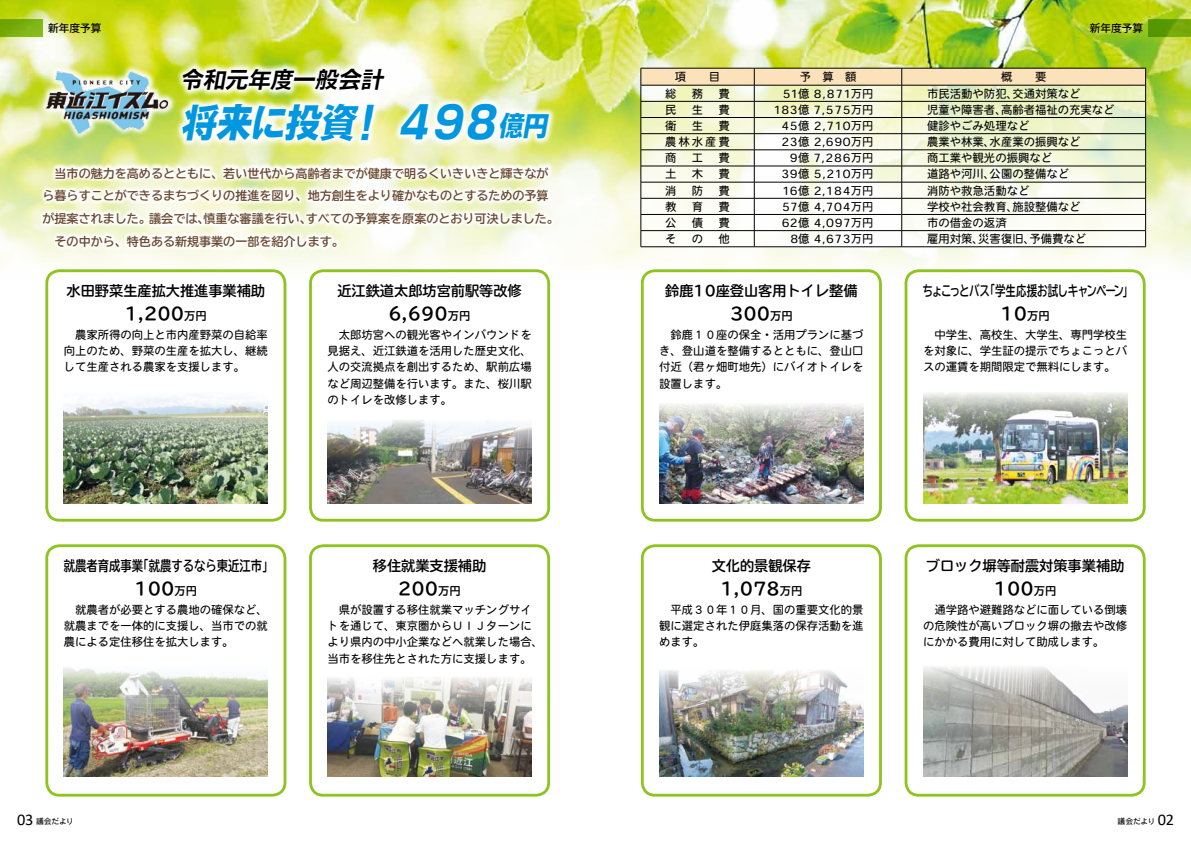
<style>
.page{position:relative;width:1191px;height:842px;background:#fff}
.page>*{position:absolute;margin:0;border:0;box-sizing:border-box;transform-origin:0 0}
.t1{font:italic 700 42.9px "VDL V7 Gothic Extra";color:#0097e0;scale:.91 1}
.t2{font:italic 700 39px "VDL V7 Gothic Extra";color:#0097e0;scale:.91 1}
.t3{font:italic 700 27.3px "VDL V7 Gothic Extra";color:#0097e0;scale:.91 1}
.t4{font:italic 22.7px "VDL V7 Gothic Bold";color:#000}
.t5{font:700 17px "TBUDR Go Std";color:#000}
.t6{font:16.3px "Calibri";color:#000}
.t7{font:700 14.2px "TBUDR Go Std";color:#000}
.t8{font:700 14.2px "TBUDR Go Std";color:#000;scale:.8 1}
.t9{font:700 14.2px "TBUDR Go Std";letter-spacing:-.05em;color:#000;scale:.74 1}
.t10{font:700 14.2px "TBUDR Go Std";letter-spacing:-.1em;color:#000;scale:.74 1}
.t11{font:700 12px/22.7px "TBUDR Go Std";color:#6a4a31}
.t12{font:11.3px/16.3px "Heisei Maru Go Std W4";color:#000;text-align:justify}
.t13{font:11.3px "Heisei Maru Go Std W4";letter-spacing:.05em;color:#000}
.t14{font:700 11.3px "TBUDR Go Std";color:#000}
.t15{font:11.3px "Heisei Maru Go Std W4";letter-spacing:.025em;color:#000}
.t16{font:500 10.6px "Koz Go Pro";color:#000}
.t17{font:7.8px "DF Gothic P Std W5";letter-spacing:-.025em;color:#000}
.s1{font-size:39px}
</style>
<div class="page">
<img style="left:0;top:0;width:1191px;height:281px">
<img style="left:327px;top:677px;width:204px;height:100px">
<img style="left:327px;top:420px;width:204px;height:83px">
<img style="left:64px;top:395px;width:204px;height:108px">
<img style="left:64px;top:667px;width:204px;height:110px">
<img style="left:659px;top:404px;width:204px;height:99px">
<img style="left:659px;top:670px;width:204px;height:107px">
<img style="left:923px;top:393px;width:204px;height:110px">
<img style="left:923px;top:667px;width:204px;height:110px">
<svg style="left:37px;top:161px;width:519px;height:90px"></svg>
<div style="left:309px;top:269px;width:241px;height:253px;border:3px solid #8fc31f;border-radius:13px"></div>
<div style="left:904px;top:269px;width:241px;height:253px;border:3px solid #8fc31f;border-radius:13px"></div>
<div style="left:309px;top:544px;width:241px;height:253px;border:3px solid #8fc31f;border-radius:13px"></div>
<div style="left:904px;top:544px;width:241px;height:253px;border:3px solid #8fc31f;border-radius:13px"></div>
<div style="left:45px;top:269px;width:241px;height:253px;border:3px solid #8fc31f;border-radius:13px"></div>
<div style="left:641px;top:269px;width:241px;height:253px;border:3px solid #8fc31f;border-radius:13px"></div>
<div style="left:45px;top:544px;width:241px;height:253px;border:3px solid #8fc31f;border-radius:13px"></div>
<div style="left:641px;top:544px;width:241px;height:253px;border:3px solid #8fc31f;border-radius:13px"></div>
<svg style="left:38px;top:63px;width:136px;height:77px"></svg>
<img style="left:40px;top:68px;width:134px;height:68px">
<svg style="left:174px;top:60px;width:217px;height:35px"></svg>
<svg style="left:174px;top:95px;width:382px;height:52px;fill:#fcfcf6"></svg>
<svg style="left:640px;top:68px;width:506px;height:179px"></svg>
<hr style="left:640px;top:247px;width:114px;height:1px;background:#000">
<hr style="left:754px;top:247px;width:147px;height:1px;background:#000">
<hr style="left:901px;top:247px;width:244px;height:1px;background:#000">
<div style="left:0;top:20px;width:43px;height:17px;background:linear-gradient(to right,#70a302,#86bc1e)"></div>
<svg style="left:1148px;top:20px;width:43px;height:17px"></svg>
<p class="t16" style="left:48px;top:22px;width:55px">新年度予算</p>
<p class="t16" style="left:1089px;top:22px;width:55px">新年度予算</p>
<h3 class="t4" style="left:180px;top:64px;width:210px">令和元年度一般会計</h3>
<p class="t12" style="left:675px;top:69px;width:47px">項　　目</p>
<p class="t12" style="left:799px;top:69px;width:58px">予　算　額</p>
<p class="t12" style="left:1001px;top:69px;width:47px">概　　要</p>
<p class="t12" style="left:665px;top:85px;width:13px">総</p>
<p class="t12" style="left:692px;top:85px;width:13px">務</p>
<p class="t12" style="left:718px;top:85px;width:13px">費</p>
<p class="t13" style="left:782px;top:86px;width:92px">51億 8,871万円</p>
<p class="t12" style="left:1012px;top:85px;width:70px">交通対策など</p>
<p class="t12" style="left:927px;top:85px;width:92px">市民活動や防犯、</p>
<h2 class="t2" style="left:180px;top:95px;width:203px">将来に投資</h2>
<h1 class="t1" style="left:347px;top:92px;width:179px"><span class="s1">！</span>４９８</h1>
<h3 class="t3" style="left:498px;top:107px;width:62px">億円</h3>
<p class="t12" style="left:665px;top:101px;width:13px">民</p>
<p class="t12" style="left:692px;top:101px;width:13px">生</p>
<p class="t12" style="left:718px;top:101px;width:13px">費</p>
<p class="t13" style="left:774px;top:102px;width:101px">183億 7,575万円</p>
<p class="t12" style="left:1001px;top:101px;width:115px">高齢者福祉の充実など</p>
<p class="t12" style="left:927px;top:101px;width:81px">児童や障害者、</p>
<p class="t12" style="left:665px;top:118px;width:13px">衛</p>
<p class="t12" style="left:692px;top:118px;width:13px">生</p>
<p class="t12" style="left:718px;top:118px;width:13px">費</p>
<p class="t13" style="left:781px;top:118px;width:93px">45億 2,710万円</p>
<p class="t12" style="left:927px;top:118px;width:104px">健診やごみ処理など</p>
<p class="t12" style="left:665px;top:134px;width:66px">農林水産費</p>
<p class="t13" style="left:781px;top:134px;width:93px">23億 2,690万円</p>
<p class="t12" style="left:927px;top:134px;width:70px">農業や林業、</p>
<p class="t12" style="left:989px;top:134px;width:92px">水産業の振興など</p>
<p class="t12" style="left:665px;top:150px;width:13px">商</p>
<p class="t12" style="left:692px;top:150px;width:13px">工</p>
<p class="t12" style="left:718px;top:150px;width:13px">費</p>
<p class="t12" style="left:789px;top:150px;width:85px">9億 7,286万円</p>
<p class="t12" style="left:927px;top:150px;width:126px">商工業や観光の振興など</p>
<p class="t11" style="left:43px;top:162px;width:507px">　当市の魅⼒を⾼めるとともに、若い世代から⾼齢者までが健康で明るくいきいきと輝きなが</p>
<p class="t11" style="left:43px;top:185px;width:507px">ら暮らすことができるまちづくりの推進を図り、地⽅創⽣をより確かなものとするための予算</p>
<p class="t11" style="left:306px;top:207px;width:254px">すべての予算案を原案のとおり可決しました。</p>
<p class="t11" style="left:43px;top:207px;width:303px">が提案されました。議会では、<br>　その中から、特⾊ある新規事業の⼀部を紹介します。</p>
<p class="t11" style="left:203px;top:207px;width:110px">慎重な審議を行い、</p>
<p class="t12" style="left:665px;top:166px;width:13px">土</p>
<p class="t12" style="left:692px;top:166px;width:13px">木</p>
<p class="t12" style="left:718px;top:166px;width:13px">費</p>
<p class="t13" style="left:781px;top:166px;width:93px">39億 5,210万円</p>
<p class="t12" style="left:989px;top:166px;width:81px">公園の整備など</p>
<p class="t12" style="left:927px;top:166px;width:70px">道路や河川、</p>
<p class="t12" style="left:665px;top:182px;width:13px">消</p>
<p class="t12" style="left:692px;top:182px;width:13px">防</p>
<p class="t12" style="left:718px;top:182px;width:13px">費</p>
<p class="t13" style="left:782px;top:183px;width:92px">16億 2,184万円</p>
<p class="t12" style="left:927px;top:182px;width:104px">消防や救急活動など</p>
<p class="t12" style="left:665px;top:198px;width:13px">教</p>
<p class="t12" style="left:692px;top:198px;width:13px">育</p>
<p class="t12" style="left:718px;top:198px;width:13px">費</p>
<p class="t13" style="left:782px;top:199px;width:93px">57億 4,704万円</p>
<p class="t12" style="left:1012px;top:198px;width:70px">施設整備など</p>
<p class="t12" style="left:927px;top:198px;width:92px">学校や社会教育、</p>
<p class="t12" style="left:665px;top:215px;width:13px">公</p>
<p class="t12" style="left:692px;top:215px;width:13px">債</p>
<p class="t12" style="left:718px;top:215px;width:13px">費</p>
<p class="t15" style="left:782px;top:215px;width:93px">62億 4,097万円</p>
<p class="t12" style="left:927px;top:215px;width:81px">市の借金の返済</p>
<p class="t12" style="left:665px;top:231px;width:13px">そ</p>
<p class="t12" style="left:692px;top:231px;width:13px">の</p>
<p class="t12" style="left:718px;top:231px;width:13px">他</p>
<p class="t12" style="left:790px;top:231px;width:84px">8億 4,673万円</p>
<p class="t12" style="left:1029px;top:231px;width:58px">予備費など</p>
<p class="t12" style="left:927px;top:231px;width:58px">雇用対策、</p>
<p class="t12" style="left:978px;top:231px;width:58px">災害復旧、</p>
<p class="t7" style="left:67px;top:279px;width:200px">水田野菜生産拡大推進事業補助</p>
<p class="t14" style="left:184px;top:307px;width:24px">万円</p>
<h3 class="t5" style="left:125px;top:299px;width:61px">1,200</h3>
<p class="t12" style="left:64px;top:326px;width:206px">　農家所得の向上と市内産野菜の自給率向上のため、野菜の生産を拡大し、継続して生産される農家を支援します。</p>
<p class="t7" style="left:337px;top:279px;width:186px">近江鉄道太郎坊宮前駅等改修</p>
<p class="t14" style="left:448px;top:307px;width:24px">万円</p>
<h3 class="t5" style="left:388px;top:299px;width:61px">6,690</h3>
<p class="t12" style="left:327px;top:326px;width:206px">　太郎坊宮への観光客やインバウンドを見据え、近江鉄道を活用した歴史文化、人の交流拠点を創出するため、駅前広場など周辺整備を行います。また、桜川駅のトイレを改修します。</p>
<p class="t7" style="left:665px;top:279px;width:194px">鈴鹿10座登山客用トイレ整備</p>
<p class="t14" style="left:770px;top:307px;width:24px">万円</p>
<h3 class="t5" style="left:730px;top:299px;width:42px">300</h3>
<p class="t12" style="left:659px;top:326px;width:206px">　鈴鹿１０座の保全・活用プランに基づき、登山道を整備するとともに、登山口付近（君ヶ畑町地先）にバイオトイレを設置します。</p>
<p class="t10" style="left:922px;top:279px;width:93px">ちょこっとバス</p>
<p class="t9" style="left:984px;top:279px;width:202px">「学生応援お試しキャンペーン「</p>
<h3 class="t5" style="left:1000px;top:299px;width:28px">10</h3>
<p class="t12" style="left:923px;top:326px;width:206px">　中学生、高校生、大学生、専門学校生を対象に、学生証の提示でちょこっとバスの運賃を期間限定で無料にします。</p>
<p class="t14" style="left:1027px;top:307px;width:24px">万円</p>
<p class="t8" style="left:64px;top:554px;width:101px">就農者育成事業</p>
<p class="t8" style="left:137px;top:554px;width:172px">「就農するなら東近江市「</p>
<h3 class="t5" style="left:134px;top:574px;width:42px">100</h3>
<p class="t12" style="left:64px;top:601px;width:206px">　就農者が必要とする農地の確保など、就農までを一体的に支援し、当市での就農による定住移住を拡大します。</p>
<p class="t14" style="left:174px;top:582px;width:24px">万円</p>
<p class="t7" style="left:373px;top:554px;width:115px">移住就業支援補助</p>
<p class="t14" style="left:438px;top:582px;width:24px">万円</p>
<h3 class="t5" style="left:398px;top:574px;width:42px">200</h3>
<p class="t12" style="left:327px;top:601px;width:217px;text-align:left">　県が設置する移住就業マッチングサイトを通じて、東京圏からＵＩＪターンにより県内の中小企業などへ就業した場合、当市を移住先とされた方に支援します。</p>
<p class="t7" style="left:711px;top:554px;width:101px">文化的景観保存</p>
<p class="t14" style="left:779px;top:582px;width:24px">万円</p>
<h3 class="t5" style="left:720px;top:574px;width:61px">1,078</h3>
<p class="t12" style="left:659px;top:601px;width:206px">　平成３０年１０月、国の重要文化的景観に選定された伊庭集落の保存活動を進めます。</p>
<p class="t7" style="left:926px;top:554px;width:200px">ブロック塀等耐震対策事業補助</p>
<p class="t14" style="left:1033px;top:582px;width:24px">万円</p>
<h3 class="t5" style="left:993px;top:574px;width:42px">100</h3>
<p class="t12" style="left:923px;top:601px;width:206px">　通学路や避難路などに面している倒壊の危険性が高いブロック塀の撤去や改修にかかる費用に対して助成します。</p>
<h3 class="t6" style="left:17px;top:808px;width:18px">03</h3>
<p class="t17" style="left:36px;top:817px;width:39px">議会だより</p>
<h3 class="t6" style="left:1157px;top:808px;width:18px">02</h3>
<p class="t17" style="left:1117px;top:817px;width:39px">議会だより</p>
</div>
